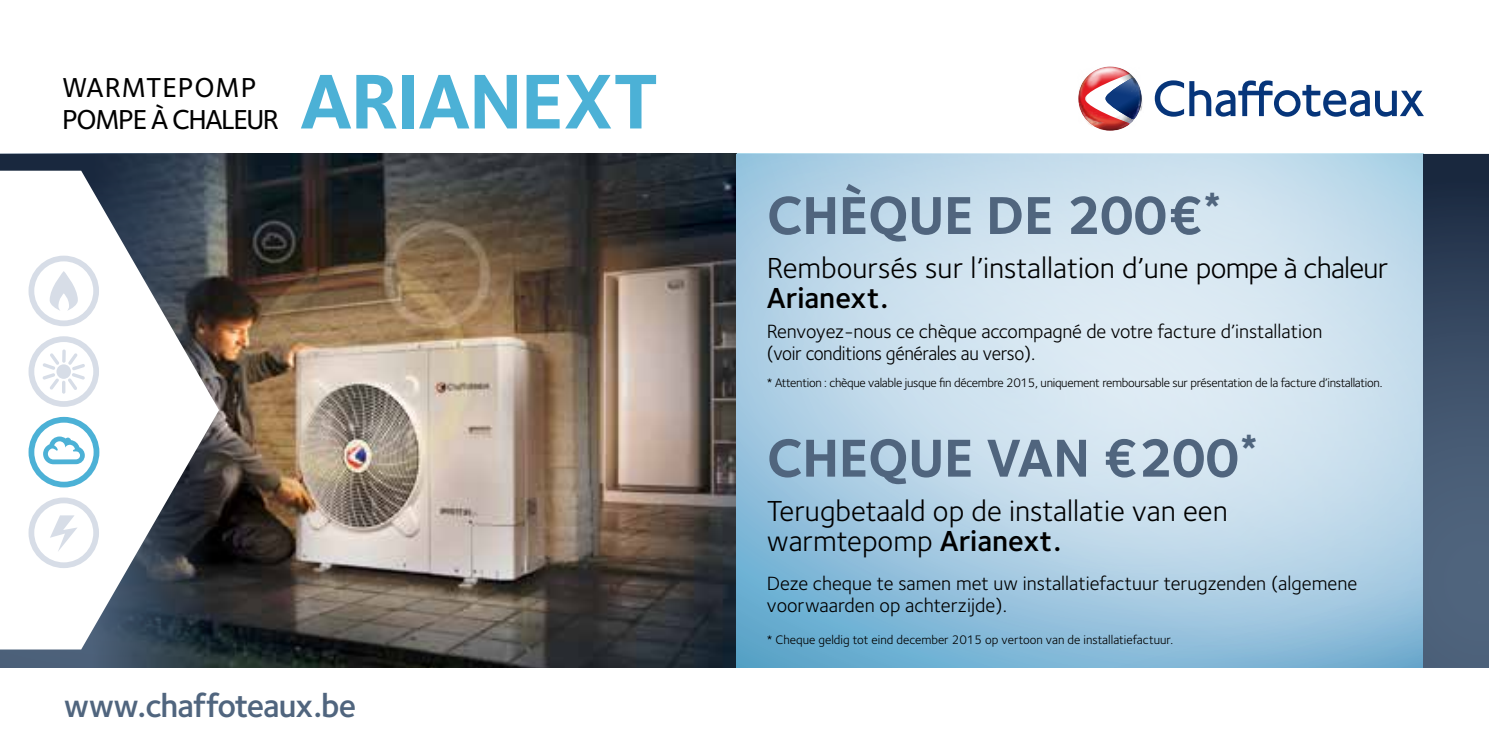
<style>
.page{position:relative;width:1489px;height:745px;background:#fff}
.page>*{position:absolute;margin:0;border:0;box-sizing:border-box;transform-origin:0 0}
.t1{font:700 80.25px "Foundry Sterling";letter-spacing:-.02em;color:#4cb1d6}
.t2{font:700 55.25px "Foundry Sterling";color:#50657e}
.t3{font:600 33.25px "Foundry Sterling";letter-spacing:-.03em;color:#50657e}
.t4{font:30px/30px "Foundry Sterling";color:#000}
.t5{font:600 30px "Foundry Sterling";color:#000}
.t6{font:500 28.25px/32.2px "Foundry Sterling";letter-spacing:-.05em;color:#000}
.t7{font:20px "Foundry Sterling";letter-spacing:-.02em;color:#000;scale:.95 1}
.t8{font:20px "Foundry Sterling";color:#000}
.t9{font:19.75px "Foundry Sterling";color:#000}
.t10{font:12.75px "Foundry Sterling";letter-spacing:-.025em;color:#000}
.t11{font:12.75px "Foundry Sterling";color:#000}
.s1{font-size:19.75px}
.s2{font-weight:600}
.s3{font-size:20px}
</style>
<div class="page">
<img style="left:60px;top:154px;width:676px;height:513px">
<svg style="left:736px;top:154px;width:687px;height:513px;background:#bad7e8"></svg>
<svg style="left:832px;top:322px;width:591px;height:345px;background:#b8d5e8"></svg>
<svg style="left:0;top:170px;width:219px;height:479px"></svg>
<svg style="left:29px;top:336px;width:70px;height:70px"></svg>
<svg style="left:29px;top:497px;width:70px;height:70px"></svg>
<svg style="left:29px;top:255px;width:70px;height:71px"></svg>
<svg style="left:29px;top:416px;width:70px;height:71px"></svg>
<svg style="left:1154px;top:80px;width:29px;height:37px"></svg>
<svg style="left:1189px;top:80px;width:234px;height:37px"></svg>
<img style="left:1078px;top:66px;width:64px;height:65px">
<svg style="left:1423px;top:154px;width:65px;height:513px;background:#3c4f67"></svg>
<h3 class="t6" style="left:62px;top:70px;width:218px">WARMTEPOMP<br>POMPE À CHALEUR</h3>
<h1 class="t1" style="left:299px;top:45px;width:360px">ARIANEXT</h1>
<h3 class="t3" style="left:64px;top:682px;width:294px">www.chaffoteaux.be</h3>
<h2 class="t2" style="left:766px;top:176px;width:456px">CHÈQUE DE 200€<sup>*</sup></h2>
<h3 class="t4" style="left:766px;top:252px;width:623px">Remboursés sur l’installation d’une pompe à chaleur</h3>
<h3 class="t5" style="left:766px;top:277px;width:123px">Arianext.</h3>
<p class="t9" style="left:766px;top:317px;width:557px">Renvoyez-nous ce chèque accompagné de votre facture d’installation</p>
<p class="t7" style="left:766px;top:339px;width:284px">(voir conditions générales au verso<span class="s1">).</span></p>
<p class="t10" style="left:766px;top:374px;width:617px">* Attention : chèque valable jusque fin décembre 2015, uniquement remboursable sur présentation de la facture d’installation.</p>
<h2 class="t2" style="left:766px;top:419px;width:493px">CHEQUE VAN €200<sup>*</sup></h2>
<h3 class="t4" style="left:766px;top:494px;width:462px">Terugbetaald op de installatie van een warmtepomp <span class="s2">Arianext.</span></h3>
<p class="t9" style="left:766px;top:569px;width:592px">Deze cheque te samen met uw installatiefactuur terugzenden (<span class="s3">algemene</span></p>
<p class="t8" style="left:766px;top:591px;width:241px">voorwaarden op achterzijde<span class="s1">).</span></p>
<p class="t11" style="left:766px;top:630px;width:408px">* Cheque geldig tot eind december 2015 op vertoon van de installatiefactuur.</p>
</div>
